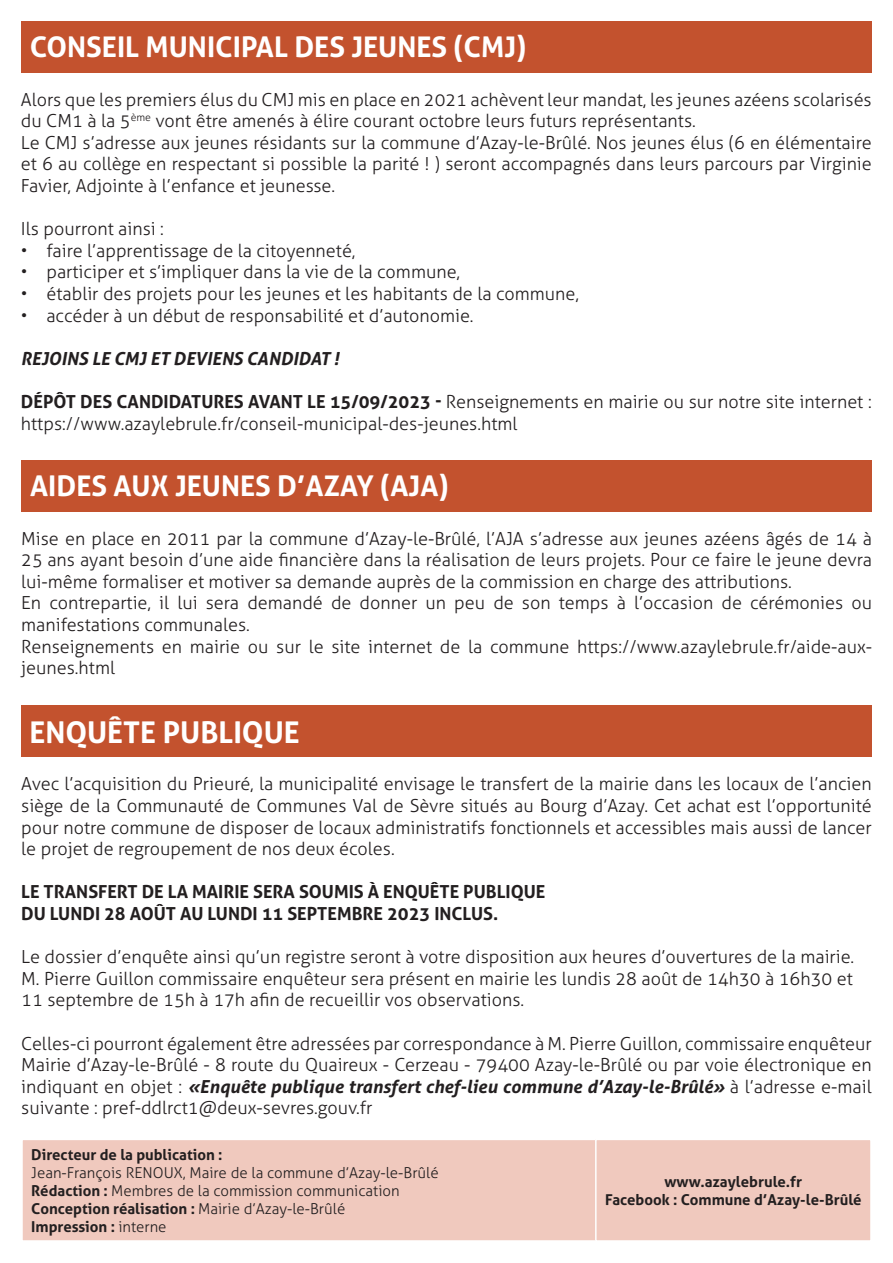
<style>
.page{position:relative;width:893px;height:1263px;background:#fff}
.page>*{position:absolute;margin:0;border:0;box-sizing:border-box;transform-origin:0 0}
.Titre_3{font:700 30px "Aller";color:#fff}
.Titre_2{font:700 28.5px "Aller";color:#fff}
.Texte{font:300 18px/21.6px "Aller";color:#231f20;text-align:justify}
.Puces{font:300 18px/21.6px "Aller";color:#231f20}
.Texte-2{font:700 18px "Aller";color:#231f20}
.Puces-2{font:italic 700 18px "Aller";color:#231f20}
.Texte_mini{font:700 15px "Aller";color:#231f20}
.Texte_mini-2{font:300 15px "Aller";color:#231f20}
.s1{font-weight:700}
.s2{font-weight:700;font-style:italic}
.s3{font-weight:300}
</style>
<div class="page">
<div style="left:21px;top:706px;width:851px;height:51px;background:#c3522e"></div>
<div style="left:21px;top:21px;width:851px;height:51px;background:#c3522e"></div>
<div style="left:22px;top:460px;width:850px;height:51px;background:#c3522e"></div>
<div style="left:22px;top:1139px;width:849px;height:102px;background:#f0c9be"></div>
<div style="left:21px;top:1139px;width:851px;height:103px;border:2px solid #fff"></div>
<div style="left:595px;top:1139px;width:277px;height:103px;border:2px solid #fff"></div>
<p class="Titre_2" style="left:30px;top:30px;width:498px">CONSEIL MUNICIPAL DES JEUNES (CMJ)</p>
<p class="Puces" style="left:21px;top:88px;width:852px">Alors que les premiers élus du CMJ mis en place en 2021 achèvent leur mandat, les jeunes azéens scolarisés du CM1 à la 5<sup>ème</sup> vont être amenés à élire courant octobre leurs futurs représentants.</p>
<p class="Puces" style="left:21px;top:132px;width:852px;text-align:justify">Le CMJ s’adresse aux jeunes résidants sur la commune d’Azay-le-Brûlé. Nos jeunes élus (6 en élémentaire et 6 au collège en respectant si possible la parité ! ) seront accompagnés dans leurs parcours par Virginie Favier, Adjointe à l’enfance et jeunesse.</p>
<p class="Puces" style="left:21px;top:218px;width:145px">Ils pourront ainsi :</p>
<p class="Texte" style="left:21px;top:240px;width:336px">• faire l’apprentissage de la citoyenneté,</p>
<p class="Texte" style="left:21px;top:261px;width:441px">• participer et s’impliquer dans la vie de la commune,</p>
<p class="Texte" style="left:21px;top:283px;width:560px">• établir des projets pour les jeunes et les habitants de la commune,</p>
<p class="Texte" style="left:21px;top:304px;width:454px">• accéder à un début de responsabilité et d’autonomie.</p>
<p class="Puces-2" style="left:21px;top:347px;width:319px">REJOINS LE CMJ ET DEVIENS CANDIDAT !</p>
<p class="Puces" style="left:21px;top:391px;width:852px"><span class="s1">DÉPÔT DES CANDIDATURES AVANT LE 15/09/2023 -</span> Renseignements en mairie ou sur notre site internet : https://www.azaylebrule.fr/conseil-municipal-des-jeunes.html</p>
<p class="Titre_2" style="left:30px;top:468px;width:420px">AIDES AUX JEUNES D’AZAY (AJA)</p>
<p class="Puces" style="left:21px;top:527px;width:852px;text-align:justify">Mise en place en 2011 par la commune d’Azay-le-Brûlé, l’AJA s’adresse aux jeunes azéens âgés de 14 à 25 ans ayant besoin d’une aide financière dans la réalisation de leurs projets. Pour ce faire le jeune devra lui-même formaliser et motiver sa demande auprès de la commission en charge des attributions.</p>
<p class="Puces" style="left:21px;top:592px;width:852px">En contrepartie, il lui sera demandé de donner un peu de son temps à l’occasion de cérémonies ou manifestations communales.</p>
<p class="Puces" style="left:21px;top:635px;width:852px">Renseignements en mairie ou sur le site internet de la commune https://www.azaylebrule.fr/aide-aux&shy;jeunes.html</p>
<p class="Titre_3" style="left:29px;top:713px;width:272px">ENQUÊTE PUBLIQUE</p>
<p class="Texte" style="left:21px;top:773px;width:852px">Avec l’acquisition du Prieuré, la municipalité envisage le transfert de la mairie dans les locaux de l’ancien siège de la Communauté de Communes Val de Sèvre situés au Bourg d’Azay. Cet achat est l’opportunité pour notre commune de disposer de locaux administratifs fonctionnels et accessibles mais aussi de lancer le projet de regroupement de nos deux écoles.</p>
<p class="Texte-2" style="left:21px;top:881px;width:526px">LE TRANSFERT DE LA MAIRIE SERA SOUMIS À ENQUÊTE PUBLIQUE</p>
<p class="Texte-2" style="left:21px;top:902px;width:478px">DU LUNDI 28 AOÛT AU LUNDI 11 SEPTEMBRE 2023 INCLUS.</p>
<p class="Texte" style="left:21px;top:946px;width:834px">Le dossier d’enquête ainsi qu’un registre seront à votre disposition aux heures d’ouvertures de la mairie.</p>
<p class="Texte" style="left:21px;top:967px;width:833px">M. Pierre Guillon commissaire enquêteur sera présent en mairie les lundis 28 août de 14h30 à 16h30 et</p>
<p class="Texte" style="left:21px;top:989px;width:504px">11 septembre de 15h à 17h afin de recueillir vos observations.</p>
<p class="Texte" style="left:21px;top:1032px;width:852px">Celles-ci pourront également être adressées par correspondance à M. Pierre Guillon, commissaire enquêteur Mairie d’Azay-le-Brûlé - 8 route du Quaireux - Cerzeau - 79400 Azay-le-Brûlé ou par voie électronique en indiquant en objet : <span class="s2">«Enquête publique transfert chef-lieu commune d’Azay-le-Brûlé»</span> à l’adresse e-mail suivante : pref-ddlrct1@deux-sevres.gouv.fr</p>
<p class="Texte_mini" style="left:31px;top:1145px;width:193px">Directeur de la publication :</p>
<p class="Texte_mini-2" style="left:31px;top:1163px;width:409px">Jean-François RENOUX, Maire de la commune d’Azay-le-Brûlé</p>
<p class="Texte_mini-2" style="left:31px;top:1181px;width:370px"><span class="s1">Rédaction :</span> Membres de la commission communication</p>
<p class="Texte_mini" style="left:31px;top:1199px;width:316px">Conception réalisation : <span class="s3">Mairie d’Azay-le-Brûlé</span></p>
<p class="Texte_mini" style="left:31px;top:1217px;width:137px">Impression : <span class="s3">interne</span></p>
<p class="Texte_mini" style="left:665px;top:1172px;width:139px">www.azaylebrule.fr</p>
<p class="Texte_mini" style="left:605px;top:1190px;width:258px">Facebook : Commune d’Azay-le-Brûlé</p>
</div>
